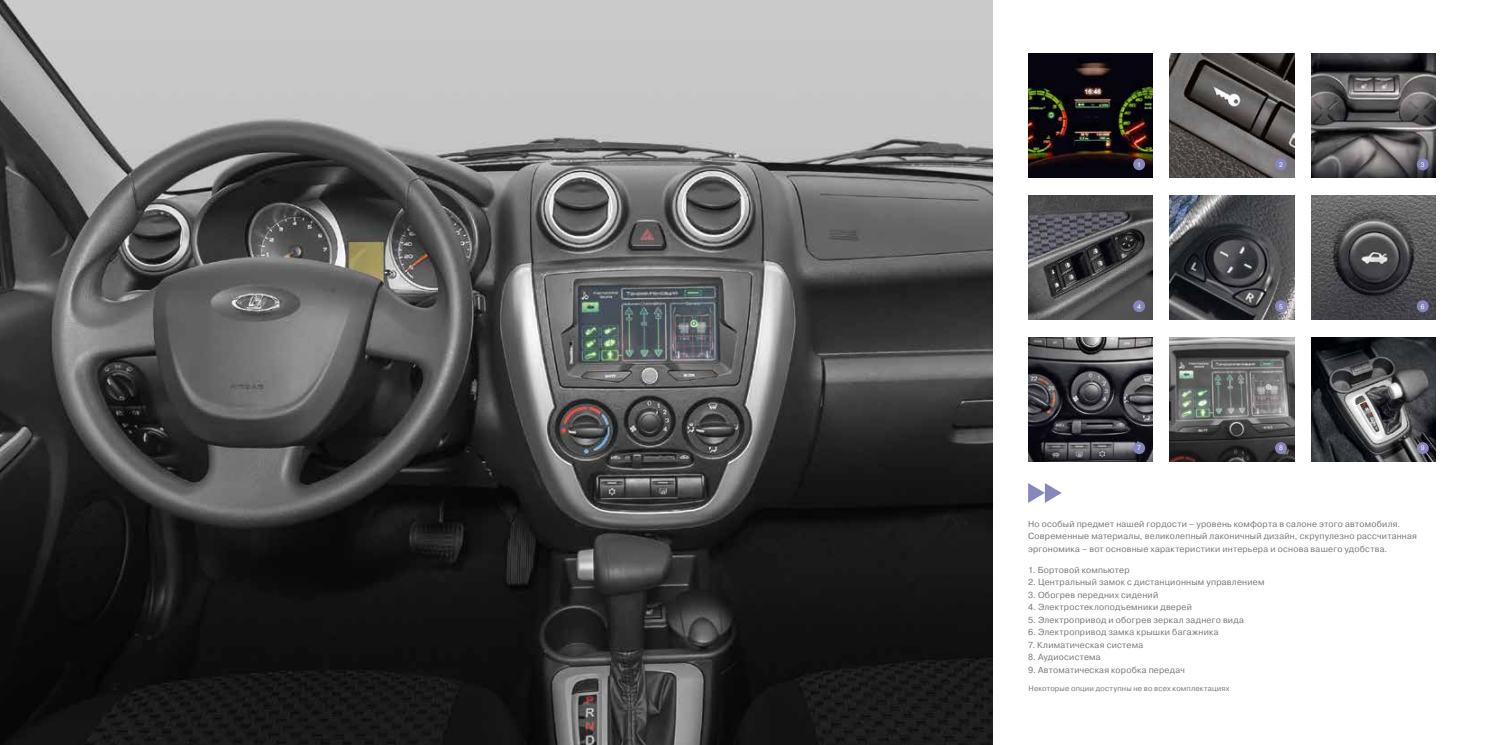
<style>
.page{position:relative;width:1489px;height:745px;background:#fff}
.page>*{position:absolute;margin:0;border:0;box-sizing:border-box;transform-origin:0 0}
.t1{font:8.75px/12.5px "LADA Pragmatica";letter-spacing:.025em;color:#787978}
.t2{font:7.5px "LADA Pragmatica";letter-spacing:.025em;color:#787978}
.t3{font:6.5px "LADA Pragmatica";color:#fff}
</style>
<div class="page">
<img style="left:1311px;top:337px;width:124px;height:124px">
<svg style="left:1028px;top:483px;width:33px;height:19px"></svg>
<img style="left:1028px;top:53px;width:124px;height:124px">
<div style="left:1133px;top:158px;width:11px;height:12px;background:#8786bb;border-radius:50%"></div>
<img style="left:1169px;top:53px;width:124px;height:124px">
<div style="left:1274px;top:158px;width:12px;height:12px;background:#8786bb;border-radius:50%"></div>
<img style="left:1311px;top:53px;width:124px;height:124px">
<div style="left:1416px;top:158px;width:12px;height:12px;background:#8786bb;border-radius:50%"></div>
<img style="left:1028px;top:195px;width:124px;height:124px">
<div style="left:1133px;top:300px;width:11px;height:12px;background:#8786bb;border-radius:50%"></div>
<img style="left:1169px;top:195px;width:124px;height:124px">
<div style="left:1274px;top:300px;width:12px;height:12px;background:#8786bb;border-radius:50%"></div>
<img style="left:1311px;top:195px;width:124px;height:124px">
<div style="left:1416px;top:300px;width:12px;height:12px;background:#8786bb;border-radius:50%"></div>
<img style="left:1028px;top:337px;width:124px;height:124px">
<div style="left:1133px;top:442px;width:11px;height:12px;background:#8786bb;border-radius:50%"></div>
<img style="left:1169px;top:337px;width:124px;height:124px">
<div style="left:1274px;top:442px;width:12px;height:12px;background:#8786bb;border-radius:50%"></div>
<div style="left:1416px;top:442px;width:12px;height:12px;background:#8786bb;border-radius:50%"></div>
<img style="left:0;top:0;width:992px;height:744px">
<p class="t3" style="left:1137px;top:160px;width:5px">1</p>
<p class="t3" style="left:1278px;top:160px;width:5px">2</p>
<p class="t3" style="left:1420px;top:160px;width:5px">3</p>
<p class="t3" style="left:1137px;top:302px;width:5px">4</p>
<p class="t3" style="left:1278px;top:302px;width:5px">5</p>
<p class="t3" style="left:1420px;top:302px;width:5px">6</p>
<p class="t3" style="left:1137px;top:444px;width:5px">7</p>
<p class="t3" style="left:1278px;top:444px;width:5px">8</p>
<p class="t3" style="left:1420px;top:444px;width:5px">9</p>
<p class="t1" style="left:1028px;top:517px;width:390px">Но особый предмет нашей гордости – уровень комфорта в салоне этого автомобиля.<br>Современные материалы, великолепный лаконичный дизайн, скрупулезно рассчитанная эргономика – вот основные характеристики интерьера и основа вашего удобства.</p>
<p class="t1" style="left:1028px;top:563px;width:103px">1. Бортовой компьютер</p>
<p class="t1" style="left:1028px;top:575px;width:238px">2. Центральный замок с дистанционным управлением</p>
<p class="t1" style="left:1028px;top:588px;width:132px">3. Обогрев передних сидений</p>
<p class="t1" style="left:1028px;top:600px;width:165px">4. Электростеклоподъемники дверей</p>
<p class="t1" style="left:1028px;top:613px;width:217px">5. Электропривод и обогрев зеркал заднего вида</p>
<p class="t1" style="left:1028px;top:625px;width:192px">6. Электропривод замка крышки багажника</p>
<p class="t1" style="left:1028px;top:638px;width:117px">7. Климатическая система</p>
<p class="t1" style="left:1028px;top:650px;width:74px">8. Аудиосистема</p>
<p class="t1" style="left:1028px;top:663px;width:158px">9. Автоматическая коробка передач</p>
<p class="t2" style="left:1028px;top:683px;width:202px">Некоторые опции доступны не во всех комплектациях</p>
</div>
